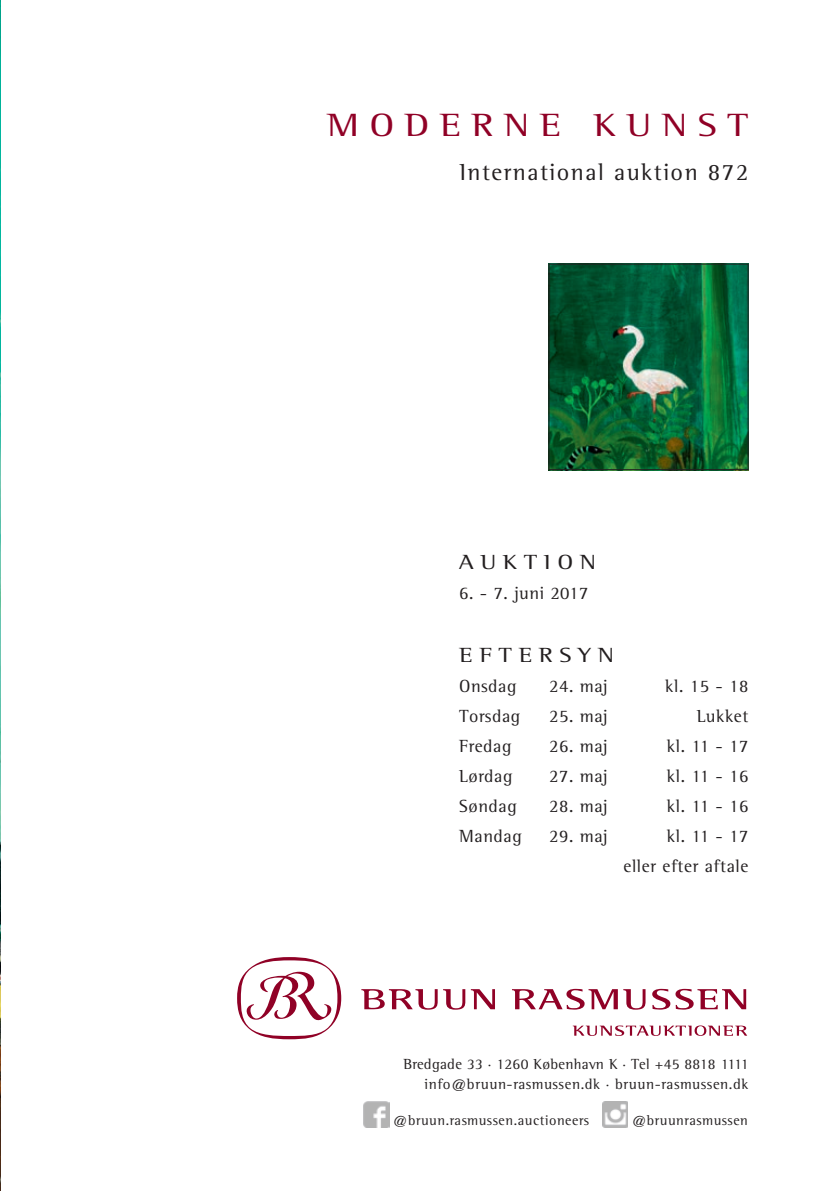
<style>
.page{position:relative;width:825px;height:1191px;background:#fff}
.page>*{position:absolute;margin:0;border:0;box-sizing:border-box;transform-origin:0 0}
.t1{font:33px "Rotis Semi Serif";letter-spacing:.26em;color:#900126;scale:1.2 1}
.t2{font:24px "Rotis Semi Serif";letter-spacing:.06em;color:#231f20}
.t3{font:21px "Rotis Semi Serif";letter-spacing:.26em;color:#231f20;scale:1.2 1}
.t4{font:18px/30px "Rotis Semi Serif";letter-spacing:.03em;color:#231f20;text-align:right}
.t5{font:15px/19.5px "Rotis Semi Serif";letter-spacing:.02em;color:#231f20;text-align:right}
.t6{font:14.25px "Rotis Semi Serif";letter-spacing:.04em;color:#231f20}
</style>
<div class="page">
<svg style="left:237px;top:957px;width:104px;height:82px"></svg>
<svg style="left:361px;top:989px;width:104px;height:20px"></svg>
<svg style="left:471px;top:989px;width:24px;height:20px"></svg>
<svg style="left:652px;top:988px;width:94px;height:21px"></svg>
<svg style="left:512px;top:988px;width:133px;height:21px"></svg>
<svg style="left:573px;top:1025px;width:174px;height:10px"></svg>
<img style="left:551px;top:266px;width:195px;height:202px">
<div style="left:549px;top:264px;width:199px;height:206px;border:1px solid #231f20"></div>
<img style="left:0;top:1px;width:1px;height:1189px">
<img style="left:364px;top:1101px;width:25px;height:26px">
<img style="left:602px;top:1101px;width:26px;height:26px">
<h1 class="t1" style="left:327px;top:105px;width:353px">MODERNE KUNST</h1>
<h2 class="t2" style="left:459px;top:158px;width:291px">International auktion 872</h2>
<p class="t3" style="left:459px;top:550px;width:116px">AUKTION</p>
<p class="t4" style="left:459px;top:578px;width:131px">6. - 7. juni 2017</p>
<p class="t3" style="left:459px;top:643px;width:130px">EFTERSYN</p>
<p class="t4" style="left:459px;top:671px;width:59px">Onsdag</p>
<p class="t4" style="left:549px;top:671px;width:60px">24. maj</p>
<p class="t4" style="left:665px;top:671px;width:85px">kl. 15 - 18</p>
<p class="t4" style="left:459px;top:701px;width:62px">Torsdag</p>
<p class="t4" style="left:549px;top:701px;width:60px">25. maj</p>
<p class="t4" style="left:697px;top:701px;width:53px">Lukket</p>
<p class="t4" style="left:459px;top:731px;width:54px">Fredag</p>
<p class="t4" style="left:549px;top:731px;width:60px">26. maj</p>
<p class="t4" style="left:667px;top:731px;width:83px">kl. 11 - 17</p>
<p class="t4" style="left:459px;top:761px;width:55px">Lørdag</p>
<p class="t4" style="left:549px;top:761px;width:60px">27. maj</p>
<p class="t4" style="left:667px;top:761px;width:83px">kl. 11 - 16</p>
<p class="t4" style="left:459px;top:791px;width:59px">Søndag</p>
<p class="t4" style="left:549px;top:791px;width:60px">28. maj</p>
<p class="t4" style="left:667px;top:791px;width:83px">kl. 11 - 16</p>
<p class="t4" style="left:459px;top:821px;width:64px">Mandag</p>
<p class="t4" style="left:549px;top:821px;width:60px">29. maj</p>
<p class="t4" style="left:623px;top:821px;width:126px">kl. 11 - 17<br>eller efter aftale</p>
<p class="t5" style="left:403px;top:1054px;width:346px">Bredgade 33 · 1260 København K · Tel +45 8818 1111 info@bruun-rasmussen.dk · bruun-rasmussen.dk</p>
<p class="t6" style="left:393px;top:1112px;width:197px">@bruun.rasmussen.auctioneers</p>
<p class="t6" style="left:632px;top:1112px;width:117px">@bruunrasmussen</p>
</div>
